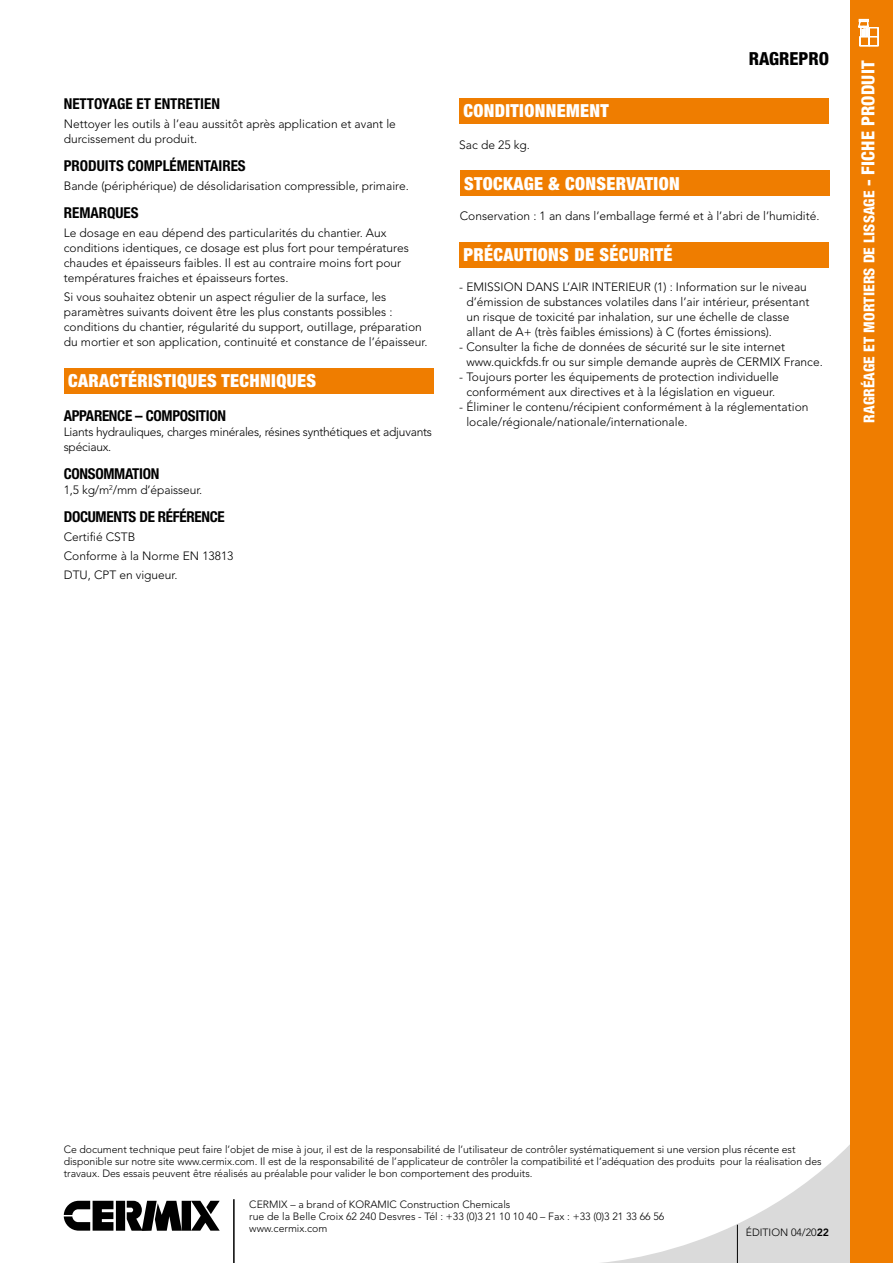
<style>
.page{position:relative;width:893px;height:1263px;background:#fff}
.page>*{position:absolute;margin:0;border:0;box-sizing:border-box;transform-origin:0 0}
.t1{font:900 condensed 18px "Helvetica Neue LT Std";letter-spacing:.02em;color:#fff}
.t2{font:800 condensed 18px "Helvetica Neue LT Std";color:#000}
.t3{font:700 condensed 15px "Helvetica Neue LT Std";letter-spacing:-.02em;color:#000}
.t4{font:700 condensed 15px "Helvetica Neue LT Std";color:#000}
.t5{font:800 condensed 15px "Helvetica Neue LT Std";letter-spacing:.01em;color:#fff}
.t6{font:300 12px/15px "Avenir LT Std";color:#000}
.t7{font:300 12px/15px "Avenir LT Std";letter-spacing:-.02em;color:#000}
.t8{font:300 10.5px/12px "Avenir LT Std";letter-spacing:-.005em;color:#000}
.s1{font-size:18px}
.s2{font-family:"Avenir LT Pro";font-weight:800}
</style>
<div class="page">
<div style="left:850px;top:0;width:43px;height:631px;background:#ef7d00"></div>
<svg style="left:601px;top:1145px;width:249px;height:118px"></svg>
<hr style="left:737px;top:1225px;width:1px;height:38px;background:#000">
<svg style="left:64px;top:1201px;width:156px;height:30px"></svg>
<hr style="left:233px;top:1199px;width:2px;height:64px;background:#000">
<svg style="left:859px;top:19px;width:19px;height:27px"></svg>
<div style="left:64px;top:368px;width:370px;height:25px;background:#ef7d00"></div>
<div style="left:460px;top:170px;width:370px;height:26px;background:#ef7d00"></div>
<div style="left:459px;top:98px;width:370px;height:25px;background:#ef7d00"></div>
<div style="left:459px;top:242px;width:370px;height:25px;background:#ef7d00"></div>
<div style="left:850px;top:619px;width:43px;height:644px;background:#ef7d00"></div>
<p class="t4" style="left:64px;top:94px;width:158px">NETTOYAGE ET ENTRETIEN</p>
<p class="t6" style="left:64px;top:116px;width:334px">Nettoyer les outils à l’eau aussitôt après application et avant le durcissement du produit.</p>
<p class="t4" style="left:64px;top:156px;width:183px">PRODUITS COMPLÉMENTAIRES</p>
<p class="t6" style="left:64px;top:178px;width:346px">Bande (périphérique) de désolidarisation compressible, primaire.</p>
<p class="t4" style="left:64px;top:203px;width:76px">REMARQUES</p>
<p class="t6" style="left:64px;top:225px;width:347px">Le dosage en eau dépend des particularités du chantier. Aux conditions identiques, ce dosage est plus fort pour températures chaudes et épaisseurs faibles. Il est au contraire moins fort pour températures fraiches et épaisseurs fortes.</p>
<p class="t6" style="left:64px;top:289px;width:365px">Si vous souhaitez obtenir un aspect régulier de la surface, les paramètres suivants doivent être les plus constants possibles : conditions du chantier, régularité du support, outillage, préparation du mortier et son application, continuité et constance de l’épaisseur.</p>
<h1 class="t1" style="left:68px;top:369px;width:250px">CARACTÉRISTIQUES TECHNIQUES</h1>
<p class="t3" style="left:64px;top:407px;width:164px">APPARENCE – COMPOSITION</p>
<p class="t7" style="left:64px;top:424px;width:370px">Liants hydrauliques, charges minérales, résines synthétiques et adjuvants spéciaux.</p>
<p class="t3" style="left:64px;top:464px;width:97px">CONSOMMATION</p>
<p class="t6" style="left:64px;top:482px;width:140px">1,5 kg/m<sup>2</sup>/mm d’épaisseur.</p>
<p class="t3" style="left:64px;top:507px;width:162px">DOCUMENTS DE RÉFÉRENCE</p>
<p class="t6" style="left:64px;top:527px;width:171px;line-height:19.2px">Certifié CSTB<br>Conforme à la Norme EN 13813<br>DTU, CPT en vigueur.</p>
<h1 class="t1" style="left:463px;top:99px;width:147px">CONDITIONNEMENT</h1>
<p class="t6" style="left:459px;top:137px;width:72px">Sac de 25 kg.</p>
<h1 class="t1" style="left:464px;top:172px;width:217px">STOCKAGE &amp; CONSERVATION</h1>
<h1 class="t2" style="left:749px;top:47px;width:82px">RAGREPRO</h1>
<p class="t6" style="left:460px;top:209px;width:361px">Conservation : 1 an dans l’emballage fermé et à l’abri de l’humidité.</p>
<h1 class="t1" style="left:463px;top:243px;width:211px">PRÉCAUTIONS DE SÉCURITÉ</h1>
<p class="t6" style="left:466px;top:279px;width:345px;text-indent:-7px">- EMISSION DANS L’AIR INTERIEUR (1) : Information sur le niveau d’émission de substances volatiles dans l’air intérieur, présentant un risque de toxicité par inhalation, sur une échelle de classe allant de A+ (très faibles émissions) à C (fortes émissions).</p>
<p class="t6" style="left:466px;top:339px;width:358px;text-indent:-7px">- Consulter la fiche de données de sécurité sur le site internet www.quickfds.fr ou sur simple demande auprès de CERMIX France.</p>
<p class="t6" style="left:459px;top:369px;width:321px;text-align:center">- Toujours porter les équipements de protection individuelle conformément aux directives et à la législation en vigueur.</p>
<p class="t6" style="left:466px;top:399px;width:344px;text-indent:-7px">- Éliminer le contenu/récipient conformément à la réglementation locale/régionale/nationale/internationale.</p>
<p class="t5" style="left:860px;top:423px;width:364px;rotate:-90deg">RAGRÉAGE ET MORTIERS DE LISSAGE <span class="s1">- FICHE PRODUIT</span></p>
<p class="t8" style="left:64px;top:1143px;width:759px">Ce document technique peut faire l’objet de mise à jour, il est de la responsabilité de l’utilisateur de contrôler systématiquement si une version plus récente est disponible sur notre site www.cermix.com. Il est de la responsabilité de l’applicateur de contrôler la compatibilité et l’adéquation des produits pour la réalisation des travaux. Des essais peuvent être réalisés au préalable pour valider le bon comportement des produits.</p>
<p class="t8" style="left:249px;top:1198px;width:417px">CERMIX – a brand of KORAMIC Construction Chemicals<br>rue de la Belle Croix 62 240 Desvres - Tél : +33 (0)3 21 10 10 40 – Fax : +33 (0)3 21 33 66 56 www.cermix.com</p>
<p class="t8" style="left:746px;top:1226px;width:85px">ÉDITION 04/20<span class="s2">22</span></p>
</div>
